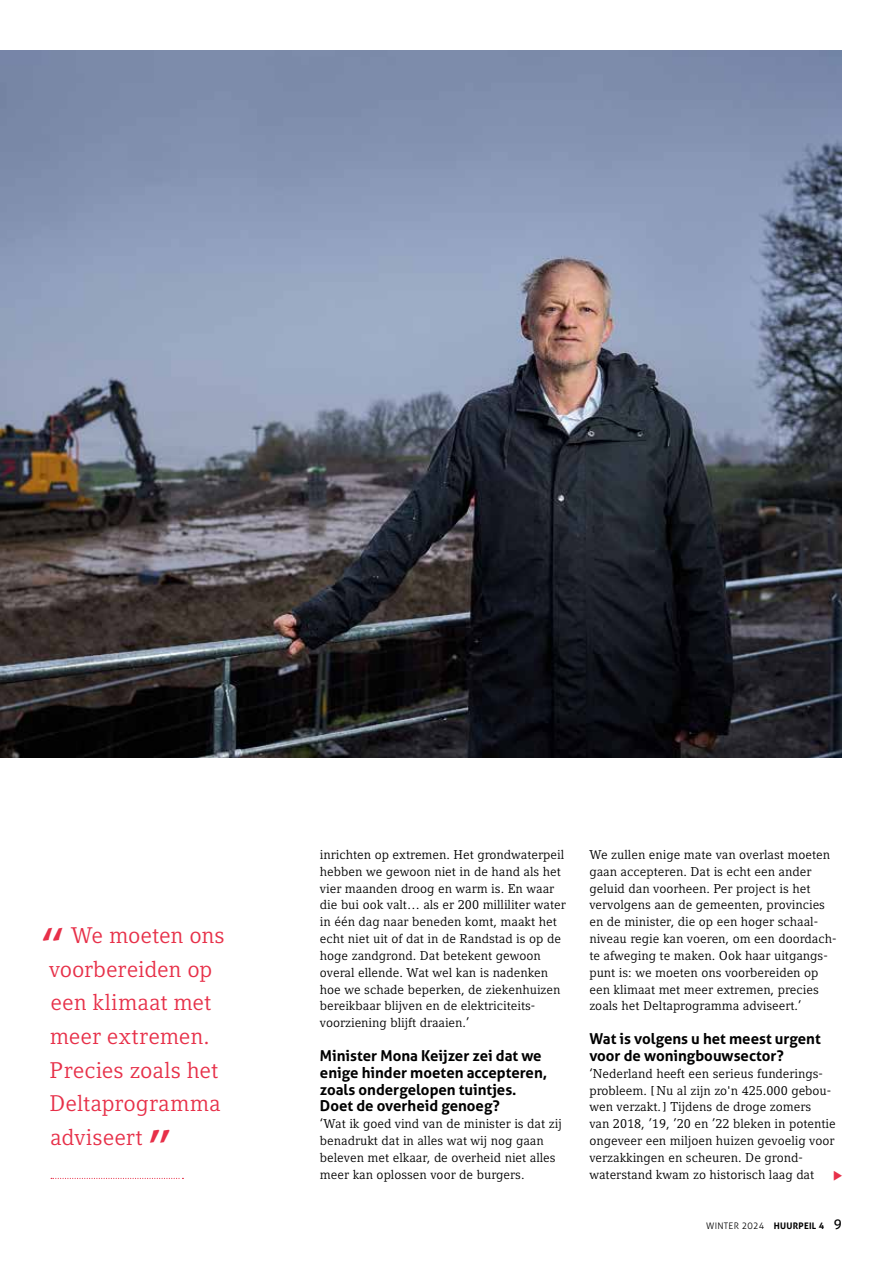
<style>
.page{position:relative;width:893px;height:1263px;background:#fff}
.page>*{position:absolute;margin:0;border:0;box-sizing:border-box;transform-origin:0 0}
.t1{font:22.5px/33.8px "Compatil Letter LT Pro";color:#e73049}
.t2{font:700 15px/16.8px "Aller";color:#000}
.t3{font:12.75px/16.8px "Compatil Letter LT Pro";color:#000}
.t4{font:300 9px "Aller";letter-spacing:.03em;color:#000}
.s1{font-weight:700;font-size:45px}
.s2{font-weight:700}
.s3{font-weight:400;font-size:13.5px}
</style>
<div class="page">
<img style="left:0;top:51px;width:842px;height:707px">
<svg style="left:51px;top:1178px;width:132px;height:1px"></svg>
<h1 class="t1" style="left:49px;top:918px;width:177px;text-indent:-7px"><span class="s1">“</span> We moeten ons voorbereiden op een klimaat met meer extremen.<br>Precies zoals het<br>Deltaprogramma adviseert <span class="s1">”</span></h1>
<p class="t3" style="left:320px;top:846px;width:247px">inrichten op extremen. Het grondwaterpeil hebben we gewoon niet in de hand als het vier maanden droog en warm is. En waar die bui ook valt… als er 200 milliliter water in één dag naar beneden komt, maakt het echt niet uit of dat in de Randstad is op de hoge zandgrond. Dat betekent gewoon overal ellende. Wat wel kan is nadenken hoe we schade beperken, de ziekenhuizen bereikbaar blijven en de elektriciteits&shy;voorziening blijft draaien.’</p>
<p class="t2" style="left:320px;top:1047px;width:229px">Minister Mona Keijzer zei dat we enige hinder moeten accepteren, zoals ondergelopen tuintjes.<br>Doet de overheid genoeg?</p>
<p class="t3" style="left:320px;top:1115px;width:243px">‘Wat ik goed vind van de minister is dat zij benadrukt dat in alles wat wij nog gaan beleven met elkaar, de overheid niet alles meer kan oplossen voor de burgers.</p>
<p class="t3" style="left:589px;top:846px;width:249px">We zullen enige mate van overlast moeten gaan accepteren. Dat is echt een ander geluid dan voorheen. Per project is het vervolgens aan de gemeenten, provincies en de minister, die op een hoger schaal&shy;niveau regie kan voeren, om een doordach&shy;te afweging te maken. Ook haar uitgangs&shy;punt is: we moeten ons voorbereiden op een klimaat met meer extremen, precies zoals het Deltaprogramma adviseert.’</p>
<p class="t2" style="left:589px;top:1030px;width:233px">Wat is volgens u het meest urgent voor de woningbouwsector?</p>
<p class="t3" style="left:589px;top:1065px;width:248px">‘Nederland heeft een serieus funderings&shy;probleem. [Nu al zijn zo'n 425.000 gebou&shy;wen verzakt.] Tijdens de droge zomers<br>van 2018, ’19, ’20 en ’22 bleken in potentie ongeveer een miljoen huizen gevoelig voor verzakkingen en scheuren. De grond&shy;waterstand kwam zo historisch laag dat</p>
<p class="t4" style="left:706px;top:1221px;width:137px">WINTER 2024 <span class="s2">HUURPEIL 4</span> <span class="s3">9</span></p>
</div>
